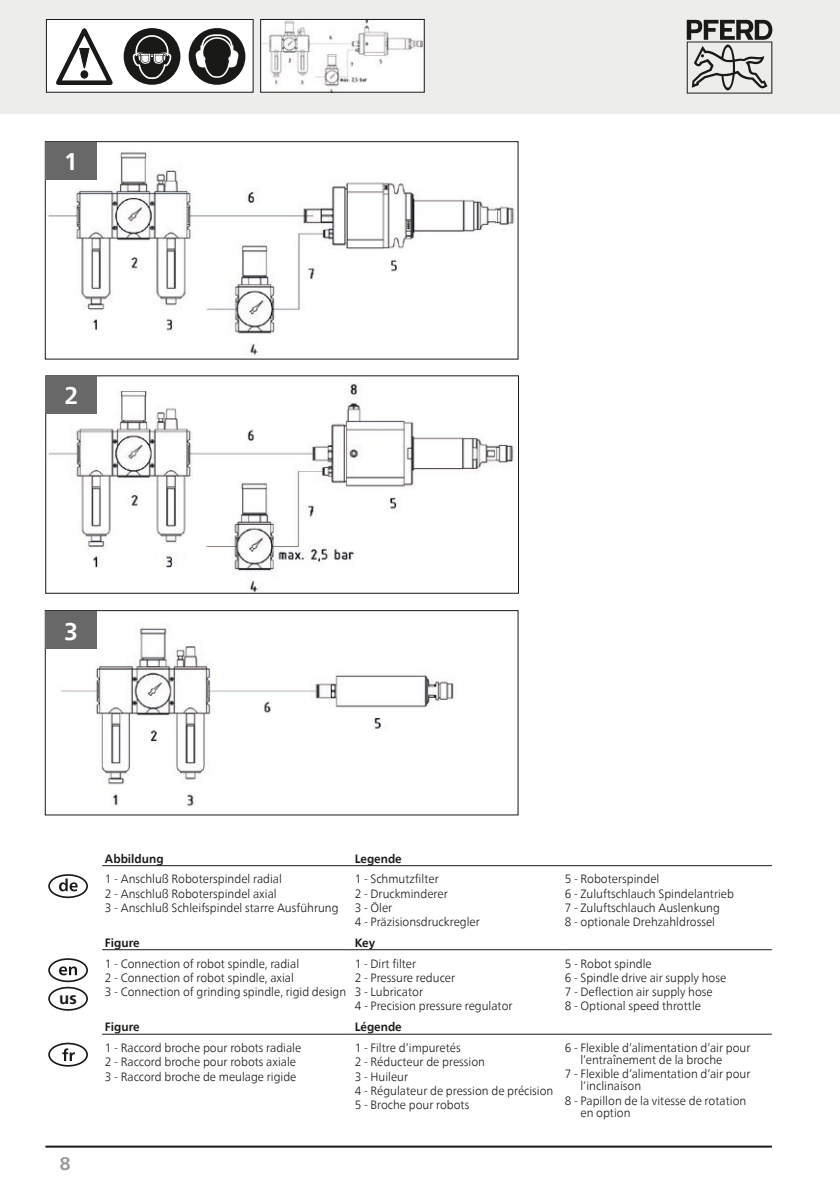
<style>
.page{position:relative;width:840px;height:1191px;background:#fff}
.page>*{position:absolute;margin:0;border:0;box-sizing:border-box;transform-origin:0 0}
.Nummerierung{font:700 24px "Neue Frutiger World";color:#fff}
.t1{font:700 18px "Neue Frutiger World";color:#989898}
.t2{font:700 16.6px "Frutiger LT Pro";color:#191917}
.Tabelle_Roboterspind{font:300 12px/12px "Neue Frutiger World";color:#191917;scale:.96 1}
.Tabelle_Roboterspind-2{font:700 12px "Neue Frutiger World";color:#191917;scale:.96 1}
</style>
<div class="page">
<div style="left:0;top:0;width:839px;height:113px;background:#ededec"></div>
<svg style="left:686px;top:20px;width:85px;height:74px"></svg>
<hr style="left:45px;top:1145px;width:726px;height:2px;background:#191917">
<div style="left:46px;top:19px;width:207px;height:73px;background:#fff"></div>
<div style="left:46px;top:19px;width:207px;height:74px;border:1px solid #191917"></div>
<svg style="left:56px;top:28px;width:57px;height:57px"></svg>
<div style="left:124px;top:28px;width:56px;height:57px;background:#191917;border-radius:50%"></div>
<svg style="left:133px;top:35px;width:38px;height:44px"></svg>
<div style="left:188px;top:28px;width:57px;height:57px;background:#191917;border-radius:50%"></div>
<svg style="left:195px;top:34px;width:43px;height:44px"></svg>
<svg style="left:262px;top:21px;width:160px;height:70px"></svg>
<div style="left:260px;top:19px;width:164px;height:74px;border:1px solid #191917"></div>
<img style="left:47px;top:143px;width:468px;height:212px">
<div style="left:45px;top:141px;width:473px;height:218px;border:1px solid #191917"></div>
<div style="left:45px;top:142px;width:51px;height:37px;background:#686868"></div>
<img style="left:48px;top:383px;width:468px;height:208px">
<div style="left:46px;top:376px;width:51px;height:38px;background:#686868"></div>
<img style="left:60px;top:623px;width:394px;height:184px">
<div style="left:45px;top:610px;width:473px;height:205px;border:1px solid #191917"></div>
<div style="left:45px;top:611px;width:51px;height:38px;background:#686868"></div>
<hr style="left:102px;top:949px;width:249px;height:1px;background:#191917">
<hr style="left:351px;top:949px;width:210px;height:1px;background:#191917">
<hr style="left:561px;top:949px;width:210px;height:1px;background:#191917">
<hr style="left:102px;top:1033px;width:249px;height:1px;background:#191917">
<hr style="left:351px;top:1033px;width:210px;height:1px;background:#191917">
<hr style="left:561px;top:1033px;width:210px;height:1px;background:#191917">
<hr style="left:102px;top:865px;width:249px;height:1px;background:#191917">
<hr style="left:351px;top:865px;width:210px;height:1px;background:#191917">
<hr style="left:561px;top:865px;width:210px;height:1px;background:#191917">
<div style="left:48px;top:874px;width:40px;height:24px;border:2px solid #191917;border-radius:50%"></div>
<svg style="left:59px;top:878px;width:19px;height:13px"></svg>
<div style="left:48px;top:958px;width:40px;height:24px;border:2px solid #191917;border-radius:50%"></div>
<svg style="left:59px;top:966px;width:18px;height:9px"></svg>
<div style="left:48px;top:986px;width:40px;height:24px;border:2px solid #191917;border-radius:50%"></div>
<div style="left:48px;top:1042px;width:40px;height:24px;border:2px solid #191917;border-radius:50%"></div>
<svg style="left:62px;top:1048px;width:13px;height:13px"></svg>
<p class="Nummerierung" style="left:64px;top:140px;width:15px">1</p>
<p class="Nummerierung" style="left:64px;top:375px;width:15px">2</p>
<p class="Nummerierung" style="left:64px;top:610px;width:15px">3</p>
<p class="t2" style="left:59px;top:988px;width:19px">us</p>
<h2 class="t1" style="left:60px;top:1147px;width:12px">8</h2>
<p class="Tabelle_Roboterspind-2" style="left:105px;top:848px;width:63px">Abbildung</p>
<p class="Tabelle_Roboterspind-2" style="left:354px;top:848px;width:50px">Legende</p>
<p class="Tabelle_Roboterspind" style="left:105px;top:873px;width:186px">1 - Anschluß Roboterspindel radial</p>
<p class="Tabelle_Roboterspind" style="left:105px;top:887px;width:180px">2 - Anschluß Roboterspindel axial</p>
<p class="Tabelle_Roboterspind" style="left:105px;top:902px;width:245px">3 - Anschluß Schleifspindel starre Ausführung</p>
<p class="Tabelle_Roboterspind" style="left:354px;top:873px;width:89px">1 - Schmutzfilter</p>
<p class="Tabelle_Roboterspind" style="left:354px;top:887px;width:98px">2 - Druckminderer</p>
<p class="Tabelle_Roboterspind" style="left:354px;top:902px;width:41px">3 - Öler</p>
<p class="Tabelle_Roboterspind" style="left:354px;top:916px;width:132px">4 - Präzisionsdruckregler</p>
<p class="Tabelle_Roboterspind-2" style="left:105px;top:932px;width:38px">Figure</p>
<p class="Tabelle_Roboterspind-2" style="left:354px;top:932px;width:23px">Key</p>
<p class="Tabelle_Roboterspind" style="left:105px;top:957px;width:204px">1 - Connection of robot spindle, radial</p>
<p class="Tabelle_Roboterspind" style="left:105px;top:971px;width:198px">2 - Connection of robot spindle, axial</p>
<p class="Tabelle_Roboterspind" style="left:105px;top:986px;width:253px">3 - Connection of grinding spindle, rigid design</p>
<p class="Tabelle_Roboterspind" style="left:354px;top:957px;width:66px">1 - Dirt filter</p>
<p class="Tabelle_Roboterspind" style="left:354px;top:971px;width:106px">2 - Pressure reducer</p>
<p class="Tabelle_Roboterspind" style="left:354px;top:986px;width:73px">3 - Lubricator</p>
<p class="Tabelle_Roboterspind" style="left:354px;top:1000px;width:166px">4 - Precision pressure regulator</p>
<p class="Tabelle_Roboterspind-2" style="left:105px;top:1016px;width:38px">Figure</p>
<p class="Tabelle_Roboterspind-2" style="left:354px;top:1016px;width:50px">Légende</p>
<p class="Tabelle_Roboterspind" style="left:105px;top:1041px;width:206px">1 - Raccord broche pour robots radiale</p>
<p class="Tabelle_Roboterspind" style="left:105px;top:1056px;width:200px">2 - Raccord broche pour robots axiale</p>
<p class="Tabelle_Roboterspind" style="left:105px;top:1070px;width:201px">3 - Raccord broche de meulage rigide</p>
<p class="Tabelle_Roboterspind" style="left:354px;top:1041px;width:112px">1 - Filtre d’impuretés</p>
<p class="Tabelle_Roboterspind" style="left:354px;top:1056px;width:137px">2 - Réducteur de pression</p>
<p class="Tabelle_Roboterspind" style="left:354px;top:1070px;width:57px">3 - Huileur</p>
<p class="Tabelle_Roboterspind" style="left:354px;top:1084px;width:208px">4 - Régulateur de pression de précision</p>
<p class="Tabelle_Roboterspind" style="left:354px;top:1099px;width:121px">5 - Broche pour robots</p>
<p class="Tabelle_Roboterspind" style="left:564px;top:873px;width:100px">5 - Roboterspindel</p>
<p class="Tabelle_Roboterspind" style="left:564px;top:887px;width:178px">6 - Zuluftschlauch Spindelantrieb</p>
<p class="Tabelle_Roboterspind" style="left:564px;top:902px;width:163px">7 - Zuluftschlauch Auslenkung</p>
<p class="Tabelle_Roboterspind" style="left:564px;top:916px;width:158px">8 - optionale Drehzahldrossel</p>
<p class="Tabelle_Roboterspind" style="left:564px;top:957px;width:92px">5 - Robot spindle</p>
<p class="Tabelle_Roboterspind" style="left:564px;top:971px;width:170px">6 - Spindle drive air supply hose</p>
<p class="Tabelle_Roboterspind" style="left:564px;top:986px;width:156px">7 - Deflection air supply hose</p>
<p class="Tabelle_Roboterspind" style="left:564px;top:1000px;width:143px">8 - Optional speed throttle</p>
<p class="Tabelle_Roboterspind" style="left:580px;top:1041px;width:178px;text-indent:-16px">6 - Flexible d’alimentation d’air pour l’entraînement de la broche</p>
<p class="Tabelle_Roboterspind" style="left:580px;top:1068px;width:178px;text-indent:-16px">7 - Flexible d’alimentation d’air pour l’inclinaison</p>
<p class="Tabelle_Roboterspind" style="left:580px;top:1094px;width:174px;text-indent:-16px">8 - Papillon de la vitesse de rotation en option</p>
</div>
